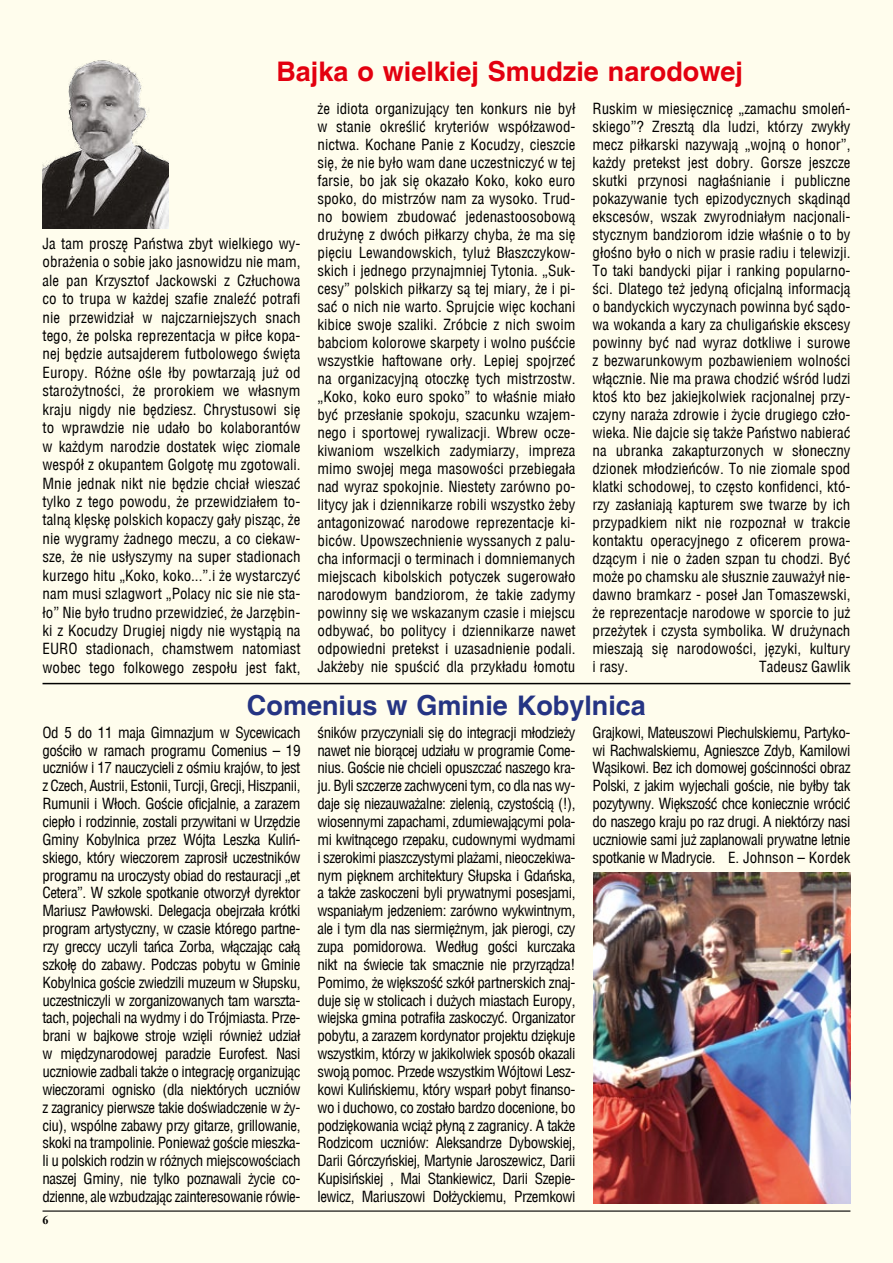
<style>
.page{position:relative;width:893px;height:1263px;background:#fffded}
.page>*{position:absolute;margin:0;border:0;box-sizing:border-box;transform-origin:0 0}
.t1{font:700 27px "Switzerland";color:#e3000f}
.t2{font:700 27px "Switzerland";color:#253483}
.t3{font:15px/18px "Switzerland Condensed";color:#000;text-align:justify}
.t4{font:700 12px "Times New Roman";color:#000}
</style>
<div class="page">
<hr style="left:43px;top:1210px;width:807px;height:1px;background:#000">
<img style="left:43px;top:60px;width:126px;height:169px">
<hr style="left:43px;top:683px;width:807px;height:1px;background:#000">
<img style="left:593px;top:873px;width:257px;height:330px">
<h1 class="t1" style="left:276px;top:55px;width:468px">Bajka o wielkiej Smudzie narodowej</h1>
<p class="t3" style="left:43px;top:234px;width:259px;line-height:18.5px">Ja tam proszę Państwa zbyt wielkiego wy&shy;obrażenia o sobie jako jasnowidzu nie mam, ale pan Krzysztof Jackowski z Człuchowa co to trupa w każdej szafie znaleźć potrafi nie przewidział w najczarniejszych snach tego, że polska reprezentacja w piłce kopa&shy;nej będzie autsajderem futbolowego święta Europy. Różne ośle łby powtarzają już od starożytności, że prorokiem we własnym kraju nigdy nie będziesz. Chrystusowi się to wprawdzie nie udało bo kolaborantów w każdym narodzie dostatek więc ziomale wespół z okupantem Golgotę mu zgotowali.<br>Mnie jednak nikt nie będzie chciał wieszać tylko z tego powodu, że przewidziałem to&shy;talną klęskę polskich kopaczy gały pisząc, że nie wygramy żadnego meczu, a co ciekaw&shy;sze, że nie usłyszymy na super stadionach kurzego hitu „Koko, koko...”.i że wystarczyć nam musi szlagwort „Polacy nic sie nie sta&shy;ło” Nie było trudno przewidzieć, że Jarzębin&shy;ki z Kocudzy Drugiej nigdy nie wystąpią na EURO stadionach, chamstwem natomiast wobec tego folkowego zespołu jest fakt,</p>
<p class="t3" style="left:317px;top:99px;width:259px">że idiota organizujący ten konkurs nie był w stanie określić kryteriów współzawod&shy;nictwa. Kochane Panie z Kocudzy, cieszcie się, że nie było wam dane uczestniczyć w tej farsie, bo jak się okazało Koko, koko euro spoko, do mistrzów nam za wysoko. Trud&shy;no bowiem zbudować jedenastoosobową drużynę z dwóch piłkarzy chyba, że ma się pięciu Lewandowskich, tyluż Błaszczykow&shy;skich i jednego przynajmniej Tytonia. „Suk&shy;cesy” polskich piłkarzy są tej miary, że i pi&shy;sać o nich nie warto. Sprujcie więc kochani kibice swoje szaliki. Zróbcie z nich swoim babciom kolorowe skarpety i wolno puśćcie wszystkie haftowane orły. Lepiej spojrzeć na organizacyjną otoczkę tych mistrzostw. „Koko, koko euro spoko” to właśnie miało być przesłanie spokoju, szacunku wzajem&shy;nego i sportowej rywalizacji. Wbrew ocze&shy;kiwaniom wszelkich zadymiarzy, impreza mimo swojej mega masowości przebiegała nad wyraz spokojnie. Niestety zarówno po&shy;litycy jak i dziennikarze robili wszystko żeby antagonizować narodowe reprezentacje ki&shy;biców. Upowszechnienie wyssanych z palu&shy;cha informacji o terminach i domniemanych miejscach kibolskich potyczek sugerowało narodowym bandziorom, że takie zadymy powinny się we wskazanym czasie i miejscu odbywać, bo politycy i dziennikarze nawet odpowiedni pretekst i uzasadnienie podali.<br>Jakżeby nie spuścić dla przykładu łomotu</p>
<p class="t3" style="left:592px;top:99px;width:259px">Ruskim w miesięcznicę „zamachu smoleń&shy;skiego”? Zresztą dla ludzi, którzy zwykły mecz piłkarski nazywają „wojną o honor”, każdy pretekst jest dobry. Gorsze jeszcze skutki przynosi nagłaśnianie i publiczne pokazywanie tych epizodycznych skądinąd ekscesów, wszak zwyrodniałym nacjonali&shy;stycznym bandziorom idzie właśnie o to by głośno było o nich w prasie radiu i telewizji.<br>To taki bandycki pijar i ranking popularno&shy;ści. Dlatego też jedyną oficjalną informacją o bandyckich wyczynach powinna być sądo&shy;wa wokanda a kary za chuligańskie ekscesy powinny być nad wyraz dotkliwe i surowe z bezwarunkowym pozbawieniem wolności włącznie. Nie ma prawa chodzić wśród ludzi ktoś kto bez jakiejkolwiek racjonalnej przy&shy;czyny naraża zdrowie i życie drugiego czło&shy;wieka. Nie dajcie się także Państwo nabierać na ubranka zakapturzonych w słoneczny dzionek młodzieńców. To nie ziomale spod klatki schodowej, to często konfidenci, któ&shy;rzy zasłaniają kapturem swe twarze by ich przypadkiem nikt nie rozpoznał w trakcie kontaktu operacyjnego z oficerem prowa&shy;dzącym i nie o żaden szpan tu chodzi. Być może po chamsku ale słusznie zauważył nie&shy;dawno bramkarz - poseł Jan Tomaszewski, że reprezentacje narodowe w sporcie to już przeżytek i czysta symbolika. W drużynach mieszają się narodowości, języki, kultury i rasy.</p>
<p class="t3" style="left:759px;top:658px;width:93px">Tadeusz Gawlik</p>
<h1 class="t2" style="left:247px;top:690px;width:401px">Comenius w Gminie Kobylnica</h1>
<p class="t3" style="left:43px;top:723px;width:259px">Od 5 do 11 maja Gimnazjum w Sycewicach gościło w ramach programu Comenius – 19 uczniów i 17 nauczycieli z ośmiu krajów, to jest z Czech, Austrii, Estonii, Turcji, Grecji, Hiszpanii, Rumunii i Włoch. Goście oficjalnie, a zarazem ciepło i rodzinnie, zostali przywitani w Urzędzie Gminy Kobylnica przez Wójta Leszka Kuliń&shy;skiego, który wieczorem zaprosił uczestników programu na uroczysty obiad do restauracji „et Cetera”. W szkole spotkanie otworzył dyrektor Mariusz Pawłowski. Delegacja obejrzała krótki program artystyczny, w czasie którego partne&shy;rzy greccy uczyli tańca Zorba, włączając całą szkołę do zabawy. Podczas pobytu w Gminie Kobylnica goście zwiedzili muzeum w Słupsku, uczestniczyli w zorganizowanych tam warszta&shy;tach, pojechali na wydmy i do Trójmiasta. Prze&shy;brani w bajkowe stroje wzięli również udział w międzynarodowej paradzie Eurofest. Nasi uczniowie zadbali także o integrację organizując wieczorami ognisko (dla niektórych uczniów z zagranicy pierwsze takie doświadczenie w ży&shy;ciu), wspólne zabawy przy gitarze, grillowanie, skoki na trampolinie. Ponieważ goście mieszka&shy;li u polskich rodzin w różnych miejscowościach naszej Gminy, nie tylko poznawali życie co&shy;dzienne, ale wzbudzając zainteresowanie rówie-</p>
<p class="t3" style="left:317px;top:723px;width:259px">śników przyczyniali się do integracji młodzieży nawet nie biorącej udziału w programie Come&shy;nius. Goście nie chcieli opuszczać naszego kra&shy;ju. Byli szczerze zachwyceni tym, co dla nas wy&shy;daje się niezauważalne: zielenią, czystością (!), wiosennymi zapachami, zdumiewającymi pola&shy;mi kwitnącego rzepaku, cudownymi wydmami i szerokimi piaszczystymi plażami, nieoczekiwa&shy;nym pięknem architektury Słupska i Gdańska, a także zaskoczeni byli prywatnymi posesjami, wspaniałym jedzeniem: zarówno wykwintnym, ale i tym dla nas siermiężnym, jak pierogi, czy zupa pomidorowa. Według gości kurczaka nikt na świecie tak smacznie nie przyrządza!<br>Pomimo, że większość szkół partnerskich znaj&shy;duje się w stolicach i dużych miastach Europy, wiejska gmina potrafiła zaskoczyć. Organizator pobytu, a zarazem kordynator projektu dziękuje wszystkim, którzy w jakikolwiek sposób okazali swoją pomoc. Przede wszystkim Wójtowi Lesz&shy;kowi Kulińskiemu, który wsparł pobyt finanso&shy;wo i duchowo, co zostało bardzo docenione, bo podziękowania wciąż płyną z zagranicy. A także Rodzicom uczniów: Aleksandrze Dybowskiej, Darii Górczyńskiej, Martynie Jaroszewicz, Darii Kupisińskiej , Mai Stankiewicz, Darii Szepie&shy;lewicz, Mariuszowi Dołżyckiemu, Przemkowi</p>
<p class="t3" style="left:592px;top:723px;width:259px">Grajkowi, Mateuszowi Piechulskiemu, Partyko&shy;wi Rachwalskiemu, Agnieszce Zdyb, Kamilowi Wąsikowi. Bez ich domowej gościnności obraz Polski, z jakim wyjechali goście, nie byłby tak pozytywny. Większość chce koniecznie wrócić do naszego kraju po raz drugi. A niektórzy nasi uczniowie sami już zaplanowali prywatne letnie spotkanie w Madrycie. E. Johnson – Kordek</p>
<p class="t4" style="left:43px;top:1212px;width:7px">6</p>
</div>
